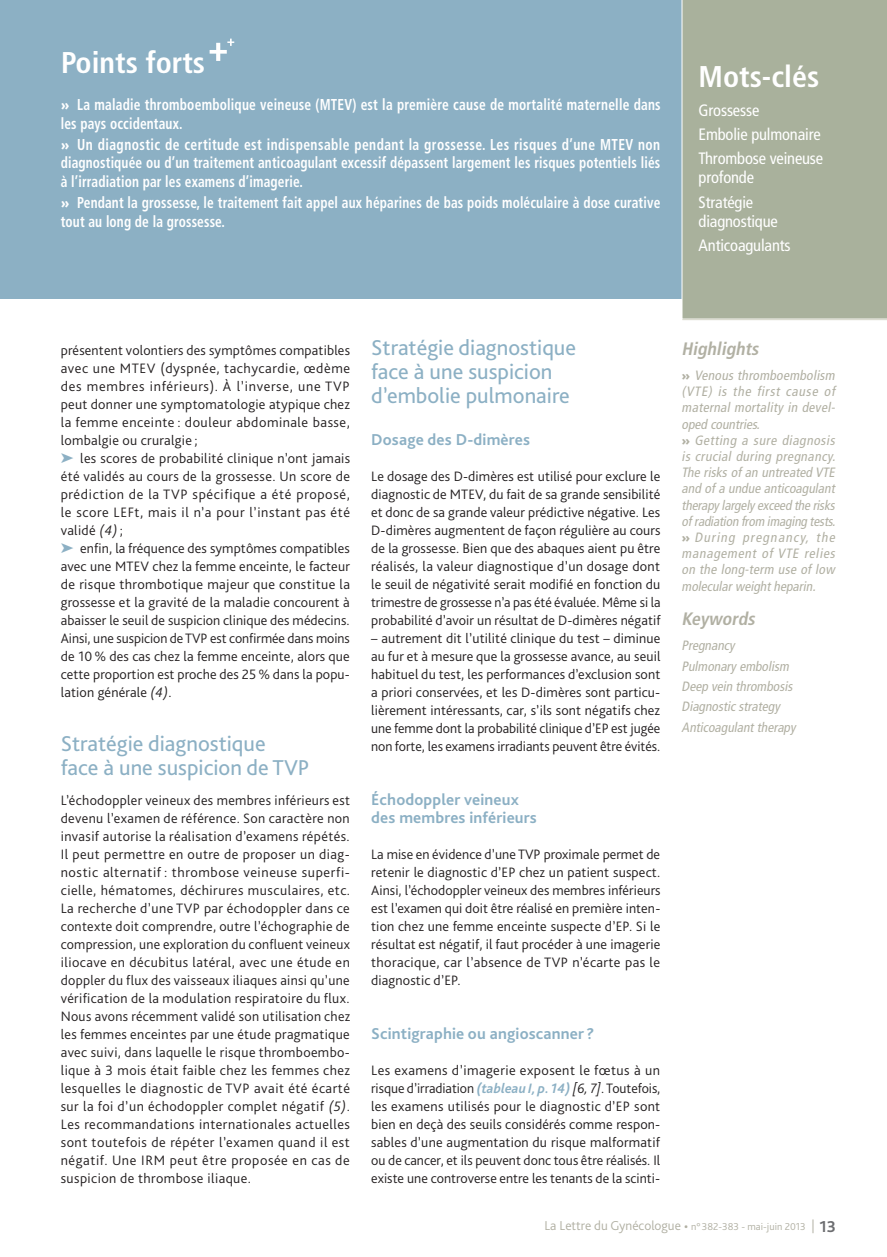
<style>
.page{position:relative;width:887px;height:1257px;background:#fff}
.page>*{position:absolute;margin:0;border:0;box-sizing:border-box;transform-origin:0 0}
._01-Mots_clés_titre{font:700 condensed 30px "Frutiger LT Std";color:#fff}
._01-INTER_1{font:22.5px/24px "Bliss Pro";color:#8cb0c4}
._01-Summary_titre_ke{font:italic 700 condensed 18px "Frutiger LT Std";color:#b1b0a3}
._01-Mots_clés_texte{font:condensed 16.5px/19.8px "Frutiger LT Std";letter-spacing:-.01em;color:#fff}
._01-inter_2{font:700 16.5px/18px "Bliss Pro";letter-spacing:.01em;color:#8cb0c4}
.t1{font:700 condensed 15.75px/18.8px "Frutiger LT Std";letter-spacing:.01em;color:#fff;scale:.85 1}
.t2{font:700 condensed 15.75px/18.8px "Frutiger LT Std";letter-spacing:.01em;color:#fff;text-align:justify;scale:.86 1}
._01-TEXTE_COURANT{font:300 14.25px/18px "Bliss Pro";letter-spacing:.01em;color:#231f20;text-align:justify}
._01-keywords_texte{font:italic condensed 13.5px/16.2px "Frutiger LT Std";color:#b1b0a3;text-align:justify}
.t3{font:300 13.5px "Bliss Pro";color:#b1b0a3}
.s1{font-family:"Bliss Pro";font-weight:800;font-stretch:normal}
.s2{color:#8cb0c4}
.s3{font-style:italic}
.s4{font-weight:700;font-style:italic;color:#8cb0c4}
.s5{font-family:"Bliss Pro";font-weight:800;font-style:normal;font-stretch:normal}
.s6{font-size:10.5px}
.s7{font-weight:700;font-size:16.5px;color:#6c6d70}
</style>
<div class="page">
<div style="left:0;top:0;width:887px;height:299px;background:#8cb0c4"></div>
<div style="left:682px;top:0;width:205px;height:319px;background:#a9b19c"></div>
<hr style="left:682px;top:319px;width:205px;height:1px;background:#dcdcd1">
<svg style="left:210px;top:39px;width:24px;height:22px"></svg>
<p class="_01-Mots_clés_titre" style="left:61px;top:45px;width:145px">Points forts</p>
<p class="t1" style="left:61px;top:95px;width:707px"><span class="s1">»</span> La maladie thromboembolique veineuse (MTEV) est la première cause de mortalité maternelle dans les pays occidentaux.</p>
<p class="t2" style="left:61px;top:135px;width:699px"><span class="s1">»</span> Un diagnostic de certitude est indispensable pendant la grossesse. Les risques d’une MTEV non diagnostiquée ou d’un traitement anticoagulant excessif dépassent largement les risques potentiels liés à l’irradiation par les examens d’imagerie.</p>
<p class="t1" style="left:61px;top:193px;width:707px"><span class="s1">»</span> Pendant la grossesse, le traitement fait appel aux héparines de bas poids moléculaire à dose curative tout au long de la grossesse.</p>
<p class="_01-Mots_clés_titre" style="left:699px;top:59px;width:122px">Mots-clés</p>
<p class="_01-Mots_clés_texte" style="left:699px;top:100px;width:62px">Grossesse</p>
<p class="_01-Mots_clés_texte" style="left:699px;top:124px;width:124px">Embolie pulmonaire</p>
<p class="_01-Mots_clés_texte" style="left:699px;top:148px;width:126px">Thrombose veineuse profonde</p>
<p class="_01-Mots_clés_texte" style="left:699px;top:192px;width:81px">Stratégie diagnostique</p>
<p class="_01-Mots_clés_texte" style="left:699px;top:236px;width:93px">Anticoagulants</p>
<p class="_01-TEXTE_COURANT" style="left:61px;top:341px;width:291px">présentent volontiers des symptômes compatibles avec une MTEV (dyspnée, tachycardie, œdème des membres inférieurs). À l’inverse, une TVP peut donner une symptomatologie atypique chez la femme enceinte : douleur abdominale basse, lombalgie ou cruralgie ;</p>
<p class="_01-TEXTE_COURANT" style="left:61px;top:449px;width:291px"><span class="s2">➤</span> les scores de probabilité clinique n’ont jamais été validés au cours de la grossesse. Un score de prédiction de la TVP spécifique a été proposé, le score LEFt, mais il n’a pour l’instant pas été validé <span class="s3">(4)</span> ;</p>
<p class="_01-TEXTE_COURANT" style="left:61px;top:539px;width:291px"><span class="s2">➤</span> enfin, la fréquence des symptômes compatibles avec une MTEV chez la femme enceinte, le facteur de risque thrombotique majeur que constitue la grossesse et la gravité de la maladie concourent à abaisser le seuil de suspicion clinique des médecins.<br>Ainsi, une suspicion de TVP est confirmée dans moins de 10 % des cas chez la femme enceinte, alors que cette proportion est proche des 25 % dans la popu&shy;lation générale <span class="s3">(4)</span>.</p>
<p class="_01-INTER_1" style="left:61px;top:731px;width:250px">Stratégie diagnostique<br>face à une suspicion de TVP</p>
<p class="_01-TEXTE_COURANT" style="left:61px;top:791px;width:291px">L’échodoppler veineux des membres inférieurs est devenu l’examen de référence. Son caractère non invasif autorise la réalisation d’examens répétés.<br>Il peut permettre en outre de proposer un diag&shy;nostic alternatif : thrombose veineuse superfi&shy;cielle, hématomes, déchirures musculaires, etc.<br>La recherche d’une TVP par échodoppler dans ce contexte doit comprendre, outre l’échographie de compression, une exploration du confluent veineux iliocave en décubitus latéral, avec une étude en doppler du flux des vaisseaux iliaques ainsi qu’une vérification de la modulation respiratoire du flux.<br>Nous avons récemment validé son utilisation chez les femmes enceintes par une étude pragmatique avec suivi, dans laquelle le risque thromboembo&shy;lique à 3 mois était faible chez les femmes chez lesquelles le diagnostic de TVP avait été écarté sur la foi d’un échodoppler complet négatif <span class="s3">(5)</span>.<br>Les recommandations internationales actuelles sont toutefois de répéter l’examen quand il est négatif. Une IRM peut être proposée en cas de suspicion de thrombose iliaque.</p>
<p class="_01-INTER_1" style="left:371px;top:335px;width:206px">Stratégie diagnostique face à une suspicion d’embolie pulmonaire</p>
<p class="_01-inter_2" style="left:371px;top:430px;width:160px">Dosage des D-dimères</p>
<p class="_01-TEXTE_COURANT" style="left:371px;top:467px;width:291px">Le dosage des D-dimères est utilisé pour exclure le diagnostic de MTEV, du fait de sa grande sensibilité et donc de sa grande valeur prédictive négative. Les D-dimères augmentent de façon régulière au cours de la grossesse. Bien que des abaques aient pu être réalisés, la valeur diagnostique d’un dosage dont le seuil de négativité serait modifié en fonction du trimestre de grossesse n’a pas été évaluée. Même si la probabilité d’avoir un résultat de D-dimères négatif</p>
<p class="_01-TEXTE_COURANT" style="left:371px;top:629px;width:291px">– autrement dit l’utilité clinique du test – diminue au fur et à mesure que la grossesse avance, au seuil habituel du test, les performances d’exclusion sont a priori conservées, et les D-dimères sont particu&shy;lièrement intéressants, car, s’ils sont négatifs chez une femme dont la probabilité clinique d’EP est jugée non forte, les examens irradiants peuvent être évités.</p>
<p class="_01-inter_2" style="left:371px;top:790px;width:167px">Échodoppler veineux des membres inférieurs</p>
<p class="_01-TEXTE_COURANT" style="left:371px;top:845px;width:291px">La mise en évidence d’une TVP proximale permet de retenir le diagnostic d’EP chez un patient suspect.<br>Ainsi, l’échodoppler veineux des membres inférieurs est l’examen qui doit être réalisé en première inten&shy;tion chez une femme enceinte suspecte d’EP. Si le résultat est négatif, il faut procéder à une imagerie thoracique, car l’absence de TVP n’écarte pas le diagnostic d’EP.</p>
<p class="_01-inter_2" style="left:371px;top:1024px;width:225px">Scintigraphie ou angioscanner ?</p>
<p class="_01-TEXTE_COURANT" style="left:371px;top:1061px;width:291px">Les examens d’imagerie exposent le fœtus à un risque d’irradiation <span class="s4">(tableau I, p. 14)</span> <span class="s3">[6, 7]</span>. Toutefois, les examens utilisés pour le diagnostic d’EP sont bien en deçà des seuils considérés comme respon&shy;sables d’une augmentation du risque malformatif ou de cancer, et ils peuvent donc tous être réalisés. Il existe une controverse entre les tenants de la scinti-</p>
<p class="_01-Summary_titre_ke" style="left:682px;top:338px;width:82px">Highlights</p>
<p class="_01-keywords_texte" style="left:682px;top:367px;width:157px"><span class="s5">»</span> Venous thromboembolism (VTE) is the first cause of maternal mortality in devel&shy;oped countries.</p>
<p class="_01-keywords_texte" style="left:682px;top:432px;width:158px"><span class="s5">»</span> Getting a sure diagnosis is crucial during pregnancy.<br>The risks of an untreated VTE and ofa undue anticoagulant therapy largely exceed the risks ofradiation from imaging tests.</p>
<p class="_01-keywords_texte" style="left:682px;top:529px;width:157px"><span class="s5">»</span> During pregnancy, the management of VTE relies on the long-term use of low molecularweightheparin.</p>
<p class="_01-Summary_titre_ke" style="left:682px;top:608px;width:78px">Keywords</p>
<p class="_01-keywords_texte" style="left:682px;top:637px;width:54px">Pregnancy</p>
<p class="_01-keywords_texte" style="left:682px;top:658px;width:112px">Pulmonary embolism</p>
<p class="_01-keywords_texte" style="left:682px;top:678px;width:115px">Deep vein thrombosis</p>
<p class="_01-keywords_texte" style="left:682px;top:699px;width:100px">Diagnostic strategy</p>
<p class="_01-keywords_texte" style="left:682px;top:719px;width:115px">Anticoagulanttherapy</p>
<p class="t3" style="left:544px;top:1217px;width:293px">La Lettre du Gynécologue • <span class="s6">n°382-383 - mai-juin 2013</span> | <span class="s7">13</span></p>
</div>
